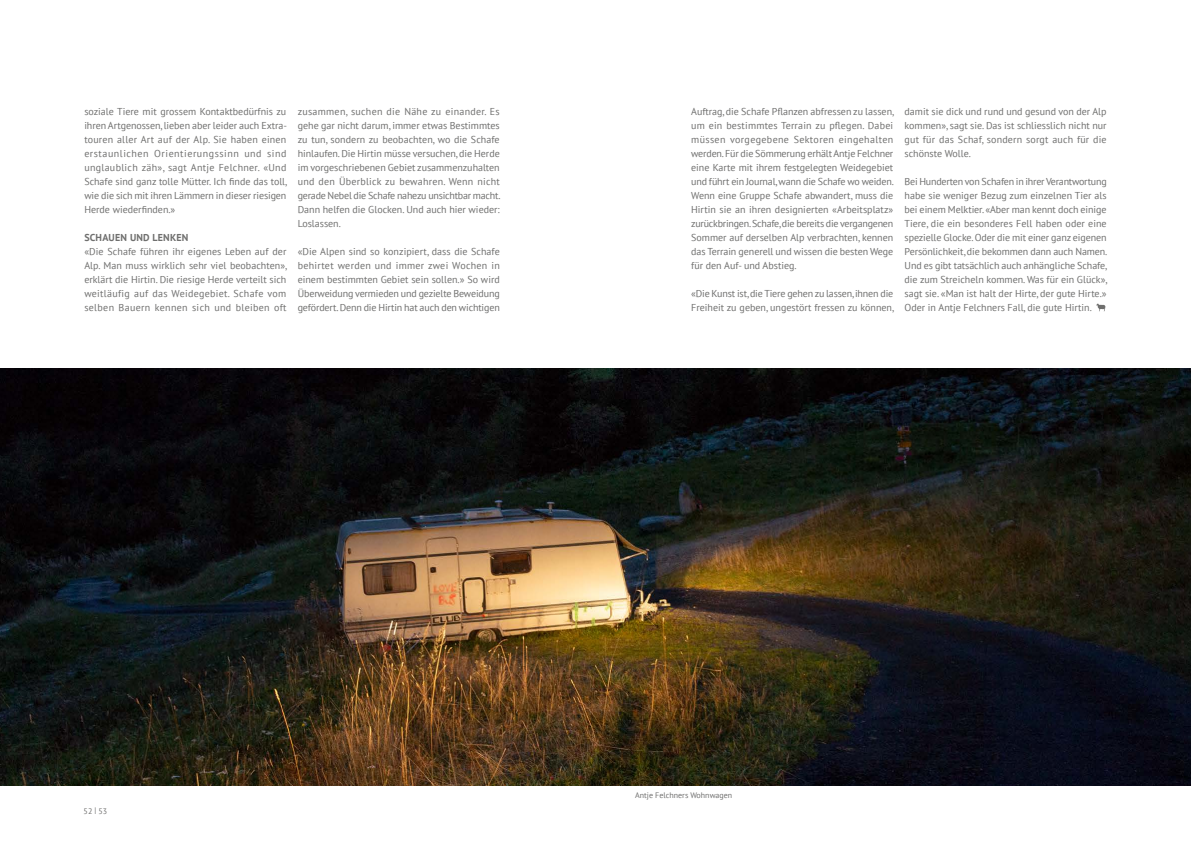
<style>
.page{position:relative;width:1191px;height:842px;background:#fff}
.page>*{position:absolute;margin:0;border:0;box-sizing:border-box;transform-origin:0 0}
.t1{font:10px/14px "PT Sans";color:#6f6f6e;text-align:justify}
.t2{font:700 10px "PT Sans";letter-spacing:.02em;color:#6f6f6e}
.t3{font:8px "PT Sans";color:#6f6f6e}
</style>
<div class="page">
<img style="left:0;top:369px;width:1191px;height:416px">
<svg style="left:1096px;top:303px;width:9px;height:8px"></svg>
<p class="t1" style="left:84px;top:104px;width:204px">soziale Tiere mit grossem Kontaktbedürfnis zu ihren Artgenossen, lieben aber leider auch Extra&shy;touren aller Art auf der Alp. Sie haben einen erstaunlichen Orientierungssinn und sind unglaublich zäh», sagt Antje Felchner. «Und Schafe sind ganz tolle Mütter. Ich finde das toll, wie die sich mit ihren Lämmern in dieser riesigen Herde wiederfinden.»</p>
<p class="t2" style="left:84px;top:231px;width:106px">SCHAUEN UND LENKEN</p>
<p class="t1" style="left:84px;top:244px;width:204px">«Die Schafe führen ihr eigenes Leben auf der Alp. Man muss wirklich sehr viel beobachten», erklärt die Hirtin. Die riesige Herde verteilt sich weitläufig auf das Weidegebiet. Schafe vom selben Bauern kennen sich und bleiben oft</p>
<p class="t1" style="left:298px;top:104px;width:204px">zusammen, suchen die Nähe zu einander. Es gehe gar nicht darum, immer etwas Bestimmtes zu tun, sondern zu beobachten, wo die Schafe hinlaufen. Die Hirtin müsse versuchen, die Herde im vorgeschriebenen Gebiet zusammenzuhalten und den Überblick zu bewahren. Wenn nicht gerade Nebel die Schafe nahezu unsichtbar macht.<br>Dann helfen die Glocken. Und auch hier wieder:<br>Loslassen.</p>
<p class="t1" style="left:298px;top:244px;width:204px">«Die Alpen sind so konzipiert, dass die Schafe behirtet werden und immer zwei Wochen in einem bestimmten Gebiet sein sollen.» So wird Überweidung vermieden und gezielte Beweidung gefördert. Denn die Hirtin hat auch den wichtigen</p>
<p class="t1" style="left:691px;top:104px;width:204px">Auftrag, die Schafe Pflanzen abfressen zu lassen, um ein bestimmtes Terrain zu pflegen. Dabei müssen vorgegebene Sektoren eingehalten werden. Für die Sömmerung erhält Antje Felchner eine Karte mit ihrem festgelegten Weidegebiet und führt ein Journal, wann die Schafe wo weiden.<br>Wenn eine Gruppe Schafe abwandert, muss die Hirtin sie an ihren designierten «Arbeitsplatz» zurückbringen. Schafe, die bereits die vergangenen Sommer auf derselben Alp verbrachten, kennen das Terrain generell und wissen die besten Wege für den Auf- und Abstieg.</p>
<p class="t1" style="left:691px;top:286px;width:204px">«Die Kunst ist, die Tiere gehen zu lassen, ihnen die<br>Freiheit zu geben, ungestört fressen zu können,</p>
<p class="t1" style="left:904px;top:104px;width:204px">damit sie dick und rund und gesund von der Alp kommen», sagt sie. Das ist schliesslich nicht nur gut für das Schaf, sondern sorgt auch für die schönste Wolle.</p>
<p class="t1" style="left:904px;top:174px;width:204px">Bei Hunderten von Schafen in ihrer Verantwortung habe sie weniger Bezug zum einzelnen Tier als bei einem Melktier. «Aber man kennt doch einige Tiere, die ein besonderes Fell haben oder eine spezielle Glocke. Oder die mit einer ganz eigenen Persönlichkeit, die bekommen dann auch Namen.<br>Und es gibt tatsächlich auch anhängliche Schafe, die zum Streicheln kommen. Was für ein Glück», sagt sie. «Man ist halt der Hirte, der gute Hirte.» Oder in Antje Felchners Fall, die gute Hirtin.</p>
<p class="t3" style="left:84px;top:806px;width:25px">52 | 53</p>
<p class="t3" style="left:635px;top:790px;width:99px">Antje Felchners Wohnwagen</p>
</div>
